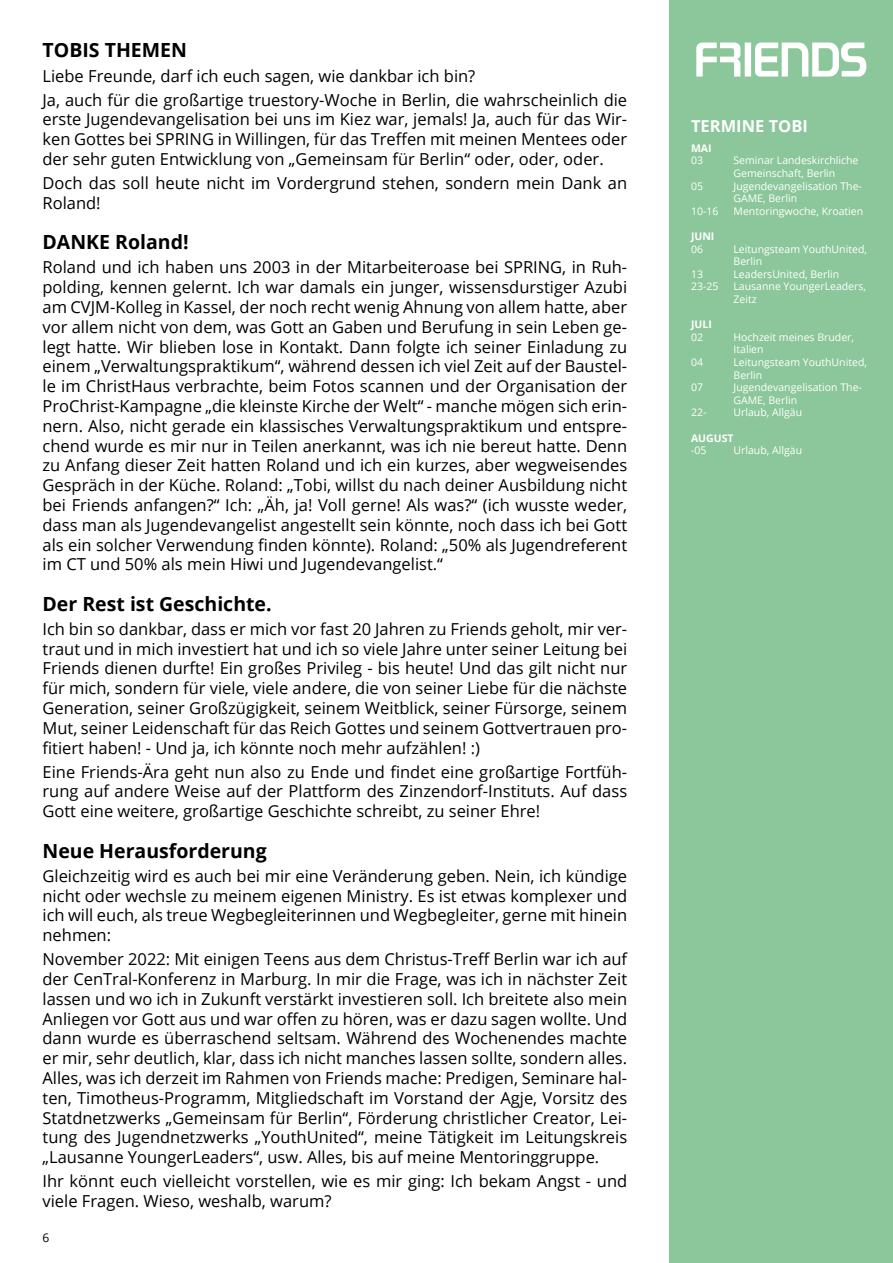
<style>
.page{position:relative;width:893px;height:1263px;background:#fff}
.page>*{position:absolute;margin:0;border:0;box-sizing:border-box;transform-origin:0 0}
.t1{font:700 19.5px "Open Sans";color:#000}
.t2{font:16.5px/19.8px "Open Sans";color:#000;text-align:justify}
.t3{font:700 16.5px "Open Sans";color:#fff}
.t4{font:12px "Open Sans";color:#000}
.t5{font:10.5px/12.6px "Open Sans";color:#fff}
.t6{font:700 10.5px "Open Sans";color:#fff}
</style>
<div class="page">
<div style="left:670px;top:0;width:223px;height:1263px;background:#8bc79a"></div>
<div style="left:745px;top:43px;width:6px;height:34px;background:#fff"></div>
<svg style="left:755px;top:43px;width:111px;height:34px"></svg>
<svg style="left:696px;top:43px;width:44px;height:34px"></svg>
<p class="t1" style="left:43px;top:37px;width:146px">TOBIS THEMEN</p>
<p class="t2" style="left:43px;top:63px;width:586px;line-height:24px">Liebe Freunde, darf ich euch sagen, wie dankbar ich bin?<br>Ja, auch für die großartige truestory-Woche in Berlin, die wahrscheinlich die</p>
<p class="t2" style="left:43px;top:109px;width:586px">erste Jugendevangelisation bei uns im Kiez war, jemals! Ja, auch für das Wir&shy;ken Gottes bei SPRING in Willingen, für das Treffen mit meinen Mentees oder der sehr guten Entwicklung von „Gemeinsam für Berlin“ oder, oder, oder.</p>
<p class="t2" style="left:43px;top:173px;width:586px">Doch das soll heute nicht im Vordergrund stehen, sondern mein Dank an<br>Roland!</p>
<p class="t1" style="left:43px;top:228px;width:148px">DANKE Roland!</p>
<p class="t2" style="left:43px;top:257px;width:586px">Roland und ich haben uns 2003 in der Mitarbeiteroase bei SPRING, in Ruh&shy;polding, kennen gelernt. Ich war damals ein junger, wissensdurstiger Azubi am CVJM-Kolleg in Kassel, der noch recht wenig Ahnung von allem hatte, aber vor allem nicht von dem, was Gott an Gaben und Berufung in sein Leben ge&shy;legt hatte. Wir blieben lose in Kontakt. Dann folgte ich seiner Einladung zu einem „Verwaltungspraktikum“, während dessen ich viel Zeit auf der Baustel&shy;le im ChristHaus verbrachte, beim Fotos scannen und der Organisation der ProChrist-Kampagne „die kleinste Kirche der Welt“ - manche mögen sich erin&shy;nern. Also, nicht gerade ein klassisches Verwaltungspraktikum und entspre&shy;chend wurde es mir nur in Teilen anerkannt, was ich nie bereut hatte. Denn zu Anfang dieser Zeit hatten Roland und ich ein kurzes, aber wegweisendes Gespräch in der Küche. Roland: „Tobi, willst du nach deiner Ausbildung nicht bei Friends anfangen?“ Ich: „Äh, ja! Voll gerne! Als was?“ (ich wusste weder, dass man als Jugendevangelist angestellt sein könnte, noch dass ich bei Gott als ein solcher Verwendung finden könnte). Roland: „50% als Jugendreferent im CT und 50% als mein Hiwi und Jugendevangelist.“</p>
<p class="t1" style="left:43px;top:590px;width:231px">Der Rest ist Geschichte.</p>
<p class="t2" style="left:43px;top:618px;width:586px">Ich bin so dankbar, dass er mich vor fast 20 Jahren zu Friends geholt, mir ver&shy;traut und in mich investiert hat und ich so viele Jahre unter seiner Leitung bei Friends dienen durfte! Ein großes Privileg - bis heute! Und das gilt nicht nur für mich, sondern für viele, viele andere, die von seiner Liebe für die nächste Generation, seiner Großzügigkeit, seinem Weitblick, seiner Fürsorge, seinem Mut, seiner Leidenschaft für das Reich Gottes und seinem Gottvertrauen pro&shy;fitiert haben! - Und ja, ich könnte noch mehr aufzählen! :)</p>
<p class="t2" style="left:43px;top:761px;width:586px">Eine Friends-Ära geht nun also zu Ende und findet eine großartige Fortfüh&shy;rung auf andere Weise auf der Plattform des Zinzendorf-Instituts. Auf dass Gott eine weitere, großartige Geschichte schreibt, zu seiner Ehre!</p>
<p class="t1" style="left:43px;top:837px;width:226px">Neue Herausforderung</p>
<p class="t2" style="left:43px;top:865px;width:586px">Gleichzeitig wird es auch bei mir eine Veränderung geben. Nein, ich kündige nicht oder wechsle zu meinem eigenen Ministry. Es ist etwas komplexer und ich will euch, als treue Wegbegleiterinnen und Wegbegleiter, gerne mit hinein nehmen:</p>
<p class="t2" style="left:43px;top:949px;width:586px">November 2022: Mit einigen Teens aus dem Christus-Treff Berlin war ich auf der CenTral-Konferenz in Marburg. In mir die Frage, was ich in nächster Zeit lassen und wo ich in Zukunft verstärkt investieren soll. Ich breitete also mein Anliegen vor Gott aus und war offen zu hören, was er dazu sagen wollte. Und dann wurde es überraschend seltsam. Während des Wochenendes machte er mir, sehr deutlich, klar, dass ich nicht manches lassen sollte, sondern alles.<br>Alles, was ich derzeit im Rahmen von Friends mache: Predigen, Seminare hal&shy;ten, Timotheus-Programm, Mitgliedschaft im Vorstand der Agje, Vorsitz des Statdnetzwerks „Gemeinsam für Berlin“, Förderung christlicher Creator, Lei&shy;tung des Jugendnetzwerks „YouthUnited“, meine Tätigkeit im Leitungskreis „Lausanne YoungerLeaders“, usw. Alles, bis auf meine Mentoringgruppe.</p>
<p class="t2" style="left:43px;top:1171px;width:586px">Ihr könnt euch vielleicht vorstellen, wie es mir ging: Ich bekam Angst - und viele Fragen. Wieso, weshalb, warum?</p>
<p class="t4" style="left:43px;top:1229px;width:8px">6</p>
<p class="t3" style="left:691px;top:114px;width:118px">TERMINE TOBI</p>
<p class="t5" style="left:733px;top:154px;width:131px">Seminar Landeskirchliche<br>Gemeinschaft, Berlin<br>Jugendevangelisation The-<br>GAME, Berlin<br>Mentoringwoche, Kroatien</p>
<p class="t5" style="left:733px;top:242px;width:135px">Leitungsteam YouthUnited,<br>Berlin<br>LeadersUnited, Berlin<br>Lausanne YoungerLeaders,<br>Zeitz</p>
<p class="t5" style="left:733px;top:330px;width:135px">Hochzeit meines Bruder,<br>Italien<br>Leitungsteam YouthUnited,<br>Berlin<br>Jugendevangelisation The-<br>GAME, Berlin<br>Urlaub, Allgäu</p>
<p class="t5" style="left:733px;top:444px;width:70px">Urlaub, Allgäu</p>
<p class="t6" style="left:691px;top:141px;width:22px">MAI</p>
<p class="t5" style="left:691px;top:154px;width:14px">03</p>
<p class="t5" style="left:691px;top:179px;width:14px">05</p>
<p class="t5" style="left:691px;top:204px;width:29px">10-16</p>
<p class="t6" style="left:691px;top:229px;width:25px">JUNI</p>
<p class="t5" style="left:691px;top:242px;width:14px">06</p>
<p class="t5" style="left:691px;top:267px;width:29px">13<br>23-25</p>
<p class="t6" style="left:691px;top:317px;width:22px">JULI</p>
<p class="t5" style="left:691px;top:330px;width:14px">02</p>
<p class="t5" style="left:691px;top:356px;width:14px">04</p>
<p class="t5" style="left:691px;top:381px;width:14px">07</p>
<p class="t5" style="left:691px;top:406px;width:17px">22-</p>
<p class="t6" style="left:691px;top:430px;width:44px">AUGUST</p>
<p class="t5" style="left:691px;top:444px;width:17px">-05</p>
</div>
